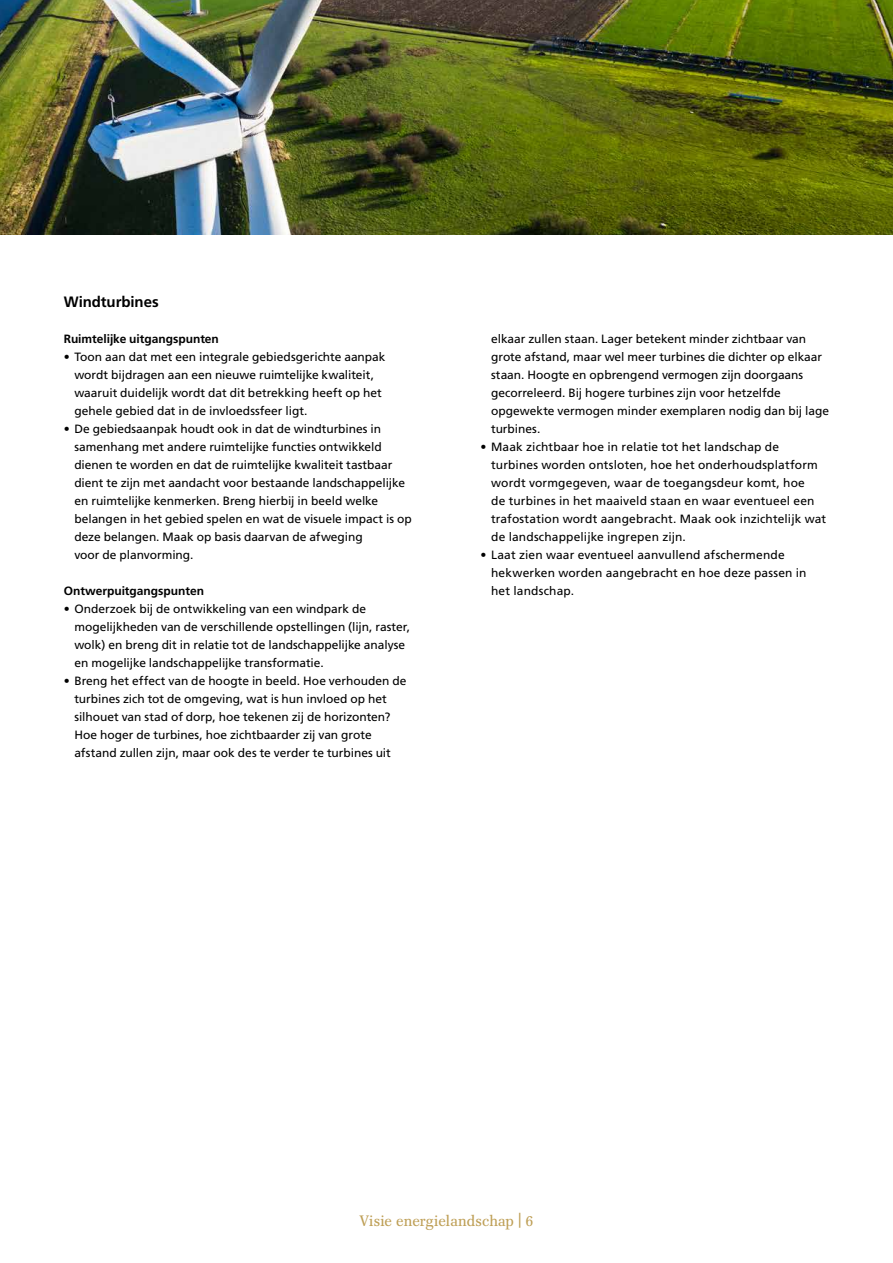
<style>
.page{position:relative;width:893px;height:1263px;background:#fff}
.page>*{position:absolute;margin:0;border:0;box-sizing:border-box;transform-origin:0 0}
.t1{font:15px "Franklin Antiqua BQ";letter-spacing:.005em;color:#be9f56}
.t2{font:700 15px "Frutiger LT Std";letter-spacing:-.01em;color:#000}
.t3{font:12px/18px "Frutiger LT Std";color:#000}
.t4{font:700 12px "Frutiger LT Std";letter-spacing:-.005em;color:#000}
.s1{font-weight:500}
</style>
<div class="page">
<img style="left:0;top:0;width:893px;height:235px">
<p class="t2" style="left:64px;top:293px;width:96px">Windturbines</p>
<p class="t4" style="left:64px;top:332px;width:157px">Ruimtelijke uitgangspunten</p>
<p class="t3" style="left:74px;top:348px;width:313px;text-indent:-11px">• Toon aan dat met een integrale gebiedsgerichte aanpak wordt bijdragen aan een nieuwe ruimtelijke kwaliteit, waaruit duidelijk wordt dat dit betrekking heeft op het gehele gebied dat in de invloedssfeer ligt.</p>
<p class="t3" style="left:74px;top:420px;width:339px;text-indent:-11px">• De gebiedsaanpak houdt ook in dat de windturbines in samenhang met andere ruimtelijke functies ontwikkeld dienen te worden en dat de ruimtelijke kwaliteit tastbaar dient te zijn met aandacht voor bestaande landschappelijke en ruimtelijke kenmerken. Breng hierbij in beeld welke belangen in het gebied spelen en wat de visuele impact is op deze belangen. Maak op basis daarvan de afweging<br>voor de planvorming.</p>
<p class="t4" style="left:64px;top:584px;width:142px">Ontwerpuitgangspunten</p>
<p class="t3" style="left:74px;top:600px;width:337px;text-indent:-11px">• Onderzoek bij de ontwikkeling van een windpark de mogelijkheden van de verschillende opstellingen (lijn, raster, wolk) en breng dit in relatie tot de landschappelijke analyse en mogelijke landschappelijke transformatie.</p>
<p class="t3" style="left:74px;top:672px;width:334px;text-indent:-11px">• Breng het effect van de hoogte in beeld. Hoe verhouden de turbines zich tot de omgeving, wat is hun invloed op het silhouet van stad of dorp, hoe tekenen zij de horizonten?<br>Hoe hoger de turbines, hoe zichtbaarder zij van grote afstand zullen zijn, maar ook des te verder te turbines uit</p>
<p class="t3" style="left:491px;top:330px;width:339px">elkaar zullen staan. Lager betekent minder zichtbaar van grote afstand, maar wel meer turbines die dichter op elkaar staan. Hoogte en opbrengend vermogen zijn doorgaans gecorreleerd. Bij hogere turbines zijn voor hetzelfde opgewekte vermogen minder exemplaren nodig dan bij lage turbines.</p>
<p class="t3" style="left:491px;top:438px;width:337px;text-indent:-11px">• Maak zichtbaar hoe in relatie tot het landschap de turbines worden ontsloten, hoe het onderhoudsplatform wordt vormgegeven, waar de toegangsdeur komt, hoe<br>de turbines in het maaiveld staan en waar eventueel een trafostation wordt aangebracht. Maak ook inzichtelijk wat de landschappelijke ingrepen zijn.</p>
<p class="t3" style="left:491px;top:546px;width:317px;text-indent:-11px">• Laat zien waar eventueel aanvullend afschermende hekwerken worden aangebracht en hoe deze passen in het landschap.</p>
<p class="t1" style="left:359px;top:1212px;width:175px">Visie energielandschap <span class="s1">|</span> 6</p>
</div>
